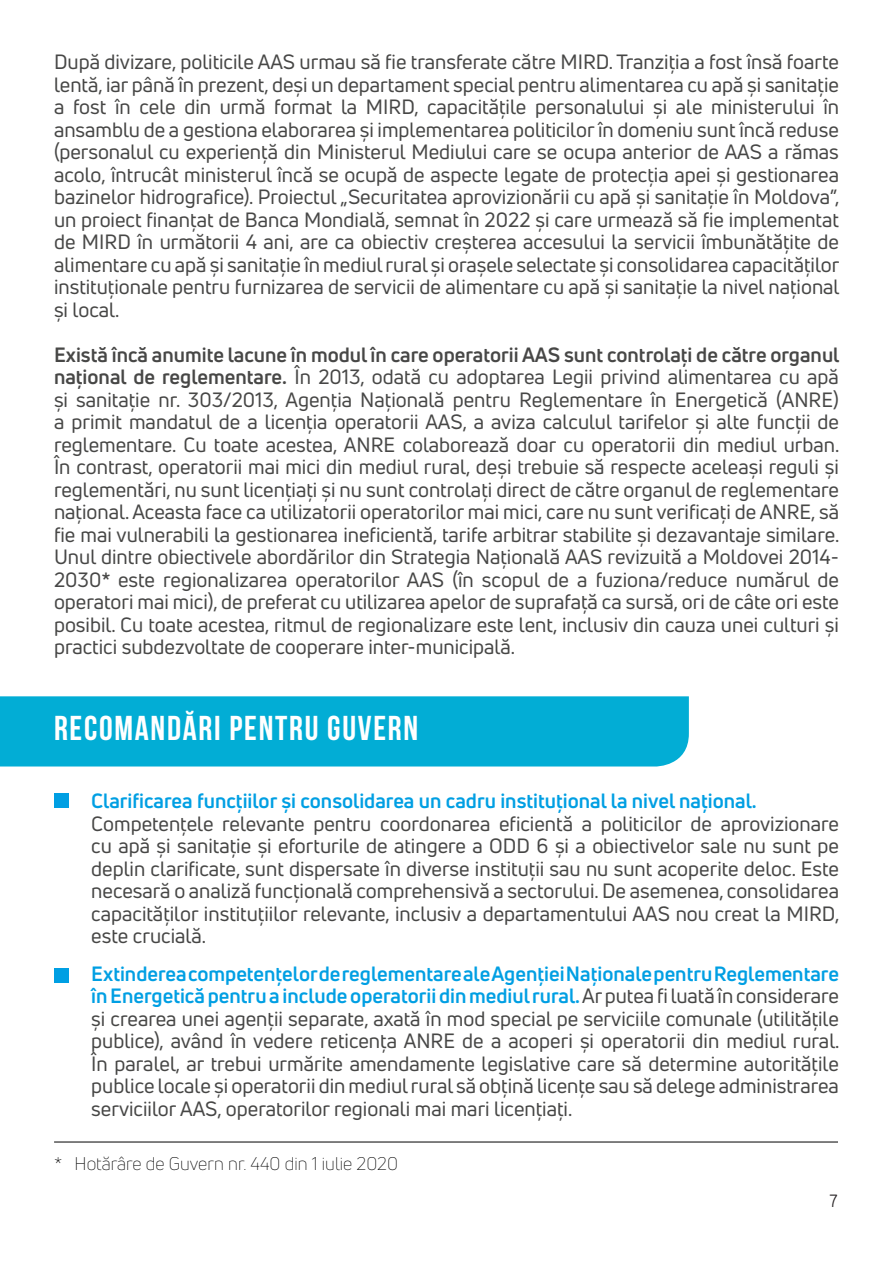
<style>
.page{position:relative;width:893px;height:1263px;background:#fff}
.page>*{position:absolute;margin:0;border:0;box-sizing:border-box;transform-origin:0 0}
.t1{font:700 34.5px "Bebas Neue";letter-spacing:.05em;color:#fff}
.t2{font:20.25px/22.5px "Uni Neue";color:#474746;text-align:justify}
.t3{font:700 20.25px "Uni Neue";color:#009fe3}
.t4{font:300 18px "Uni Neue";color:#000}
.t5{font:300 18px "Kohinoor Devanagari";color:#241f21}
.s1{font-weight:700}
.s2{font-weight:700;color:#009fe3}
</style>
<div class="page">
<hr style="left:54px;top:1142px;width:784px;height:1px;background:#000">
<div style="left:0;top:696px;width:689px;height:70px;background:#02add5"></div>
<div style="left:54px;top:793px;width:15px;height:15px;background:#009fe3"></div>
<div style="left:54px;top:968px;width:15px;height:15px;background:#009fe3"></div>
<p class="t2" style="left:54px;top:51px;width:787px">După divizare, politicile AAS urmau să fie transferate către MIRD. Tranziția a fost însă foarte lentă, iar până în prezent, deși un departament special pentru alimentarea cu apă și sanitație a fost în cele din urmă format la MIRD, capacitățile personalului și ale ministerului în ansamblu de a gestiona elaborarea și implementarea politicilor în domeniu sunt încă reduse (personalul cu experiență din Ministerul Mediului care se ocupa anterior de AAS a rămas acolo, întrucât ministerul încă se ocupă de aspecte legate de protecția apei și gestionarea bazinelor hidrografice). Proiectul „Securitatea aprovizionării cu apă și sanitație în Moldova”, un proiect finanțat de Banca Mondială, semnat în 2022 și care urmează să fie implementat de MIRD în următorii 4 ani, are ca obiectiv creșterea accesului la servicii îmbunătățite de alimentare cu apă și sanitație în mediul rural și orașele selectate și consolidarea capacităților instituționale pentru furnizarea de servicii de alimentare cu apă și sanitație la nivel național și local.</p>
<p class="t2" style="left:54px;top:343px;width:787px"><span class="s1">Există încă anumite lacune în modul în care operatorii AAS sunt controlați de către organul național de reglementare.</span> În 2013, odată cu adoptarea Legii privind alimentarea cu apă și sanitație nr. 303/2013, Agenția Națională pentru Reglementare în Energetică (ANRE) a primit mandatul de a licenția operatorii AAS, a aviza calculul tarifelor și alte funcții de reglementare. Cu toate acestea, ANRE colaborează doar cu operatorii din mediul urban.<br>În contrast, operatorii mai mici din mediul rural, deși trebuie să respecte aceleași reguli și reglementări, nu sunt licențiați și nu sunt controlați direct de către organul de reglementare național. Aceasta face ca utilizatorii operatorilor mai mici, care nu sunt verificați de ANRE, să fie mai vulnerabili la gestionarea ineficientă, tarife arbitrar stabilite și dezavantaje similare.<br>Unul dintre obiectivele abordărilor din Strategia Națională AAS revizuită a Moldovei 2014- 2030* este regionalizarea operatorilor AAS (în scopul de a fuziona/reduce numărul de operatori mai mici), de preferat cu utilizarea apelor de suprafață ca sursă, ori de câte ori este posibil. Cu toate acestea, ritmul de regionalizare este lent, inclusiv din cauza unei culturi și practici subdezvoltate de cooperare inter-municipală.</p>
<h1 class="t1" style="left:54px;top:709px;width:366px">RECOMANDĂRI PENTRU GUVERN</h1>
<p class="t3" style="left:91px;top:788px;width:667px">Clarificarea funcțiilor și consolidarea un cadru instituțional la nivel național.</p>
<p class="t2" style="left:91px;top:812px;width:750px">Competențele relevante pentru coordonarea eficientă a politicilor de aprovizionare cu apă și sanitație și eforturile de atingere a ODD 6 și a obiectivelor sale nu sunt pe deplin clarificate, sunt dispersate în diverse instituții sau nu sunt acoperite deloc. Este necesară o analiză funcțională comprehensivă a sectorului. De asemenea, consolidarea capacităților instituțiilor relevante, inclusiv a departamentului AAS nou creat la MIRD, este crucială.</p>
<p class="t2" style="left:91px;top:962px;width:750px"><span class="s2">Extinderea competențelor de reglementare ale Agenției Naționale pentru Reglementare în Energetică pentru a include operatorii din mediul rural.</span> Ar putea fi luată în considerare și crearea unei agenții separate, axată în mod special pe serviciile comunale (utilitățile publice), având în vedere reticența ANRE de a acoperi și operatorii din mediul rural.<br>În paralel, ar trebui urmărite amendamente legislative care să determine autoritățile publice locale și operatorii din mediul rural să obțină licențe sau să delege administrarea serviciilor AAS, operatorilor regionali mai mari licențiați.</p>
<p class="t4" style="left:54px;top:1152px;width:345px">* Hotărâre de Guvern nr. 440 din 1 iulie 2020</p>
<p class="t5" style="left:830px;top:1190px;width:10px">7</p>
</div>
